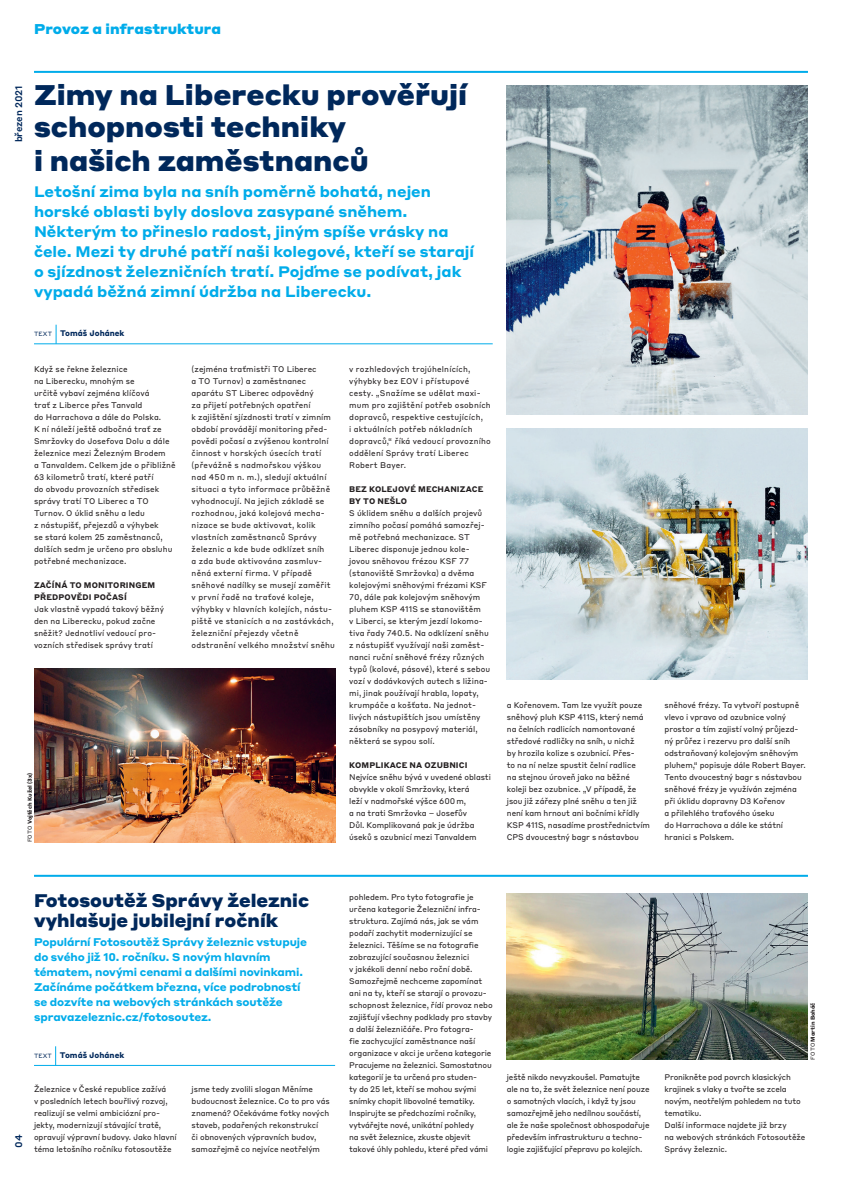
<style>
.page{position:relative;width:842px;height:1191px;background:#fff}
.page>*{position:absolute;margin:0;border:0;box-sizing:border-box;transform-origin:0 0}
.t1{font:900 28px/33px "Styrene A";color:#00285b}
.t2{font:900 18px/20px "Styrene A";color:#00285b}
.t3{font:700 15px/20px "Styrene A";color:#00acea}
.t4{font:900 14px "Styrene A";color:#00acea}
.t5{font:700 11px/15px "Styrene A";letter-spacing:-.01em;color:#00acea}
.t6{font:500 9.5px "Styrene B";letter-spacing:-.015em;color:#00285b}
.t7{font:8.1px/12px "Styrene B";letter-spacing:.005em;color:#231f20}
.t8{font:8px/12px "Styrene B";letter-spacing:-.01em;color:#231f20}
.t9{font:700 8px/12px "Styrene B";letter-spacing:.01em;color:#231f20}
.t10{font:700 8px "Styrene B";color:#00285b}
.t11{font:700 5.6px "Styrene B";color:#231f20}
.s1{font-weight:400;font-size:6px}
.s2{font-weight:400}
</style>
<div class="page">
<hr style="left:34px;top:71px;width:774px;height:2px;background:#00acea">
<hr style="left:34px;top:343px;width:459px;height:1px;background:#00acea">
<svg style="left:56px;top:325px;width:1px;height:19px"></svg>
<img style="left:34px;top:668px;width:301px;height:174px">
<img style="left:507px;top:86px;width:301px;height:329px">
<hr style="left:34px;top:874px;width:774px;height:2px;background:#00acea">
<svg style="left:55px;top:1046px;width:1px;height:19px"></svg>
<hr style="left:34px;top:1065px;width:301px;height:1px;background:#00acea">
<img style="left:507px;top:428px;width:301px;height:251px">
<img style="left:507px;top:893px;width:301px;height:166px">
<h3 class="t4" style="left:34px;top:17px;width:189px">Provoz a infrastruktura</h3>
<p class="t6" style="left:11px;top:142px;width:58px;rotate:-90deg">březen 2021</p>
<h1 class="t1" style="left:34px;top:76px;width:435px">Zimy na Liberecku prověřují schopnosti techniky<br>i našich zaměstnanců</h1>
<p class="t3" style="left:34px;top:180px;width:442px">Letošní zima byla na sníh poměrně bohatá, nejen horské oblasti byly doslova zasypané sněhem.<br>Některým to přineslo radost, jiným spíše vrásky na čele. Mezi ty druhé patří naši kolegové, kteří se starají o sjízdnost železničních tratí. Pojďme se podívat, jak vypadá běžná zimní údržba na Liberecku.</p>
<p class="t10" style="left:34px;top:326px;width:92px"><span class="s1">TEXT</span> Tomáš Johánek</p>
<p class="t7" style="left:34px;top:362px;width:143px">Když se řekne železnice<br>na Liberecku, mnohým se<br>určitě vybaví zejména klíčová<br>trať z Liberce přes Tanvald<br>do Harrachova a dále do Polska.<br>K ní náleží ještě odbočná trať ze<br>Smržovky do Josefova Dolu a dále železnice mezi Železným Brodem<br>a Tanvaldem. Celkem jde o přibližně<br>63 kilometrů tratí, které patří<br>do obvodu provozních středisek správy tratí TO Liberec a TO<br>Turnov. O úklid sněhu a ledu<br>z nástupišť, přejezdů a výhybek<br>se stará kolem 25 zaměstnanců, dalších sedm je určeno pro obsluhu potřebné mechanizace.</p>
<p class="t9" style="left:34px;top:578px;width:123px">ZAČÍNÁ TO MONITORINGEM<br>PŘEDPOVĚDI POČASÍ</p>
<p class="t7" style="left:34px;top:602px;width:132px">Jak vlastně vypadá takový běžný den na Liberecku, pokud začne sněžit? Jednotliví vedoucí pro&shy;vozních středisek správy tratí</p>
<p class="t11" style="left:25px;top:842px;width:71px;rotate:-90deg"><span class="s2">FOTO</span> Vojtěch Kužel (3x)</p>
<p class="t7" style="left:192px;top:362px;width:145px">(zejména traťmistři TO Liberec<br>a TO Turnov) a zaměstnanec aparátu ST Liberec odpovědný<br>za přijetí potřebných opatření<br>k zajištění sjízdnosti tratí v zimním období provádějí monitoring před&shy;povědi počasí a zvýšenou kontrolní činnost v horských úsecích tratí (převážně s nadmořskou výškou nad 450 m n. m.), sledují aktuální situaci a tyto informace průběžně vyhodnocují. Na jejich základě se rozhodnou, jaká kolejová mecha&shy;nizace se bude aktivovat, kolik vlastních zaměstnanců Správy železnic a kde bude odklízet sníh<br>a zda bude aktivována zasmluv&shy;něná externí firma. V případě sněhové nadílky se musejí zaměřit v první řadě na traťové koleje, výhybky v hlavních kolejích, nástu&shy;piště ve stanicích a na zastávkách, železniční přejezdy včetně odstranění velkého množství sněhu</p>
<p class="t7" style="left:349px;top:362px;width:143px">v rozhledových trojúhelnících, výhybky bez EOV i přístupové cesty. „Snažíme se udělat maxi&shy;mum pro zajištění potřeb osobních dopravců, respektive cestujících,<br>i aktuálních potřeb nákladních dopravců,“ říká vedoucí provozního oddělení Správy tratí Liberec<br>Robert Bayer.</p>
<p class="t9" style="left:349px;top:482px;width:136px">BEZ KOLEJOVÉ MECHANIZACE<br>BY TO NEŠLO</p>
<p class="t7" style="left:349px;top:506px;width:143px">S úklidem sněhu a dalších projevů zimního počasí pomáhá samozřej&shy;mě potřebná mechanizace. ST<br>Liberec disponuje jednou kole&shy;jovou sněhovou frézou KSF 77 (stanoviště Smržovka) a dvěma kolejovými sněhovými frézami KSF<br>70, dále pak kolejovým sněhovým pluhem KSP 411S se stanovištěm<br>v Liberci, se kterým jezdí lokomo&shy;tiva řady 740.5. Na odklízení sněhu z nástupišť využívají naši zaměst&shy;nanci ruční sněhové frézy různých typů (kolové, pásové), které s sebou vozí v dodávkových autech s ližina&shy;mi, jinak používají hrabla, lopaty, krumpáče a košťata. Na jednot&shy;livých nástupištích jsou umístěny zásobníky na posypový materiál, některá se sypou solí.</p>
<p class="t9" style="left:349px;top:758px;width:120px">KOMPLIKACE NA OZUBNICI</p>
<p class="t7" style="left:349px;top:770px;width:143px">Nejvíce sněhu bývá v uvedené oblasti obvykle v okolí Smržovky, která<br>leží v nadmořské výšce 600 m,<br>a na trati Smržovka – Josefův<br>Důl. Komplikovaná pak je údržba úseků s ozubnicí mezi Tanvaldem</p>
<p class="t7" style="left:507px;top:698px;width:145px">a Kořenovem. Tam lze využít pouze sněhový pluh KSP 411S, který nemá na čelních radlicích namontované středové radličky na sníh, u nichž<br>by hrozila kolize s ozubnicí. Přes-<br>to na ní nelze spustit čelní radlice<br>na stejnou úroveň jako na běžné koleji bez ozubnice. „V případě, že jsou již zářezy plné sněhu a ten již není kam hrnout ani bočními křídly KSP 411S, nasadíme prostřednictvím CPS dvoucestný bagr s nástavbou</p>
<p class="t7" style="left:664px;top:698px;width:143px">sněhové frézy. Ta vytvoří postupně vlevo i vpravo od ozubnice volný prostor a tím zajistí volný průjezd&shy;ný průřez i rezervu pro další sníh odstraňovaný kolejovým sněhovým pluhem,“ popisuje dále Robert Bayer.<br>Tento dvoucestný bagr s nástavbou sněhové frézy je využíván zejména při úklidu dopravny D3 Kořenov<br>a přilehlého traťového úseku<br>do Harrachova a dále ke státní hranici s Polskem.</p>
<p class="t6" style="left:11px;top:1147px;width:15px;rotate:-90deg">04</p>
<h2 class="t2" style="left:34px;top:888px;width:277px">Fotosoutěž Správy železnic vyhlašuje jubilejní ročník</h2>
<p class="t5" style="left:34px;top:933px;width:274px">Populární Fotosoutěž Správy železnic vstupuje do svého již 10. ročníku. S novým hlavním tématem, novými cenami a dalšími novinkami.<br>Začínáme počátkem března, více podrobností se dozvíte na webových stránkách soutěže spravazeleznic.cz/fotosoutez.</p>
<p class="t10" style="left:34px;top:1048px;width:92px"><span class="s1">TEXT</span> Tomáš Johánek</p>
<p class="t8" style="left:34px;top:1083px;width:144px">Železnice v České republice zažívá<br>v posledních letech bouřlivý rozvoj, realizují se velmi ambiciózní pro&shy;jekty, modernizují stávající tratě, opravují výpravní budovy. Jako hlavní téma letošního ročníku fotosoutěže</p>
<p class="t8" style="left:192px;top:1083px;width:140px">jsme tedy zvolili slogan Měníme budoucnost železnice. Co to pro vás znamená? Očekáváme fotky nových staveb, podařených rekonstrukcí<br>či obnovených výpravních budov, samozřejmě co nejvíce neotřelým</p>
<p class="t8" style="left:349px;top:891px;width:145px">pohledem. Pro tyto fotografie je určena kategorie Železniční infra&shy;struktura. Zajímá nás, jak se vám podaří zachytit modernizující se železnici. Těšíme se na fotografie zobrazující současnou železnici<br>v jakékoli denní nebo roční době.<br>Samozřejmě nechceme zapomínat ani na ty, kteří se starají o provozu&shy;schopnost železnice, řídí provoz nebo zajišťují všechny podklady pro stavby a další železničáře. Pro fotogra-<br>fie zachycující zaměstnance naší organizace v akci je určena kategorie Pracujeme na železnici. Samostatnou kategorií je ta určená pro studen-<br>ty do 25 let, kteří se mohou svými snímky chopit libovolné tematiky.<br>Inspirujte se předchozími ročníky, vytvářejte nové, unikátní pohledy<br>na svět železnice, zkuste objevit takové úhly pohledu, které před vámi</p>
<p class="t11" style="left:808px;top:1059px;width:59px;rotate:-90deg"><span class="s2">FOTO</span> Martin Boháč</p>
<p class="t8" style="left:507px;top:1071px;width:144px">ještě nikdo nevyzkoušel. Pamatujte ale na to, že svět železnice není pouze o samotných vlacích, i když ty jsou samozřejmě jeho nedílnou součástí, ale že naše společnost obhospodařuje především infrastrukturu a techno&shy;logie zajišťující přepravu po kolejích.</p>
<p class="t8" style="left:664px;top:1071px;width:142px">Pronikněte pod povrch klasických krajinek s vlaky a tvořte se zcela novým, neotřelým pohledem na tuto tematiku.<br>Další informace najdete již brzy<br>na webových stránkách Fotosoutěže<br>Správy železnic.</p>
</div>
